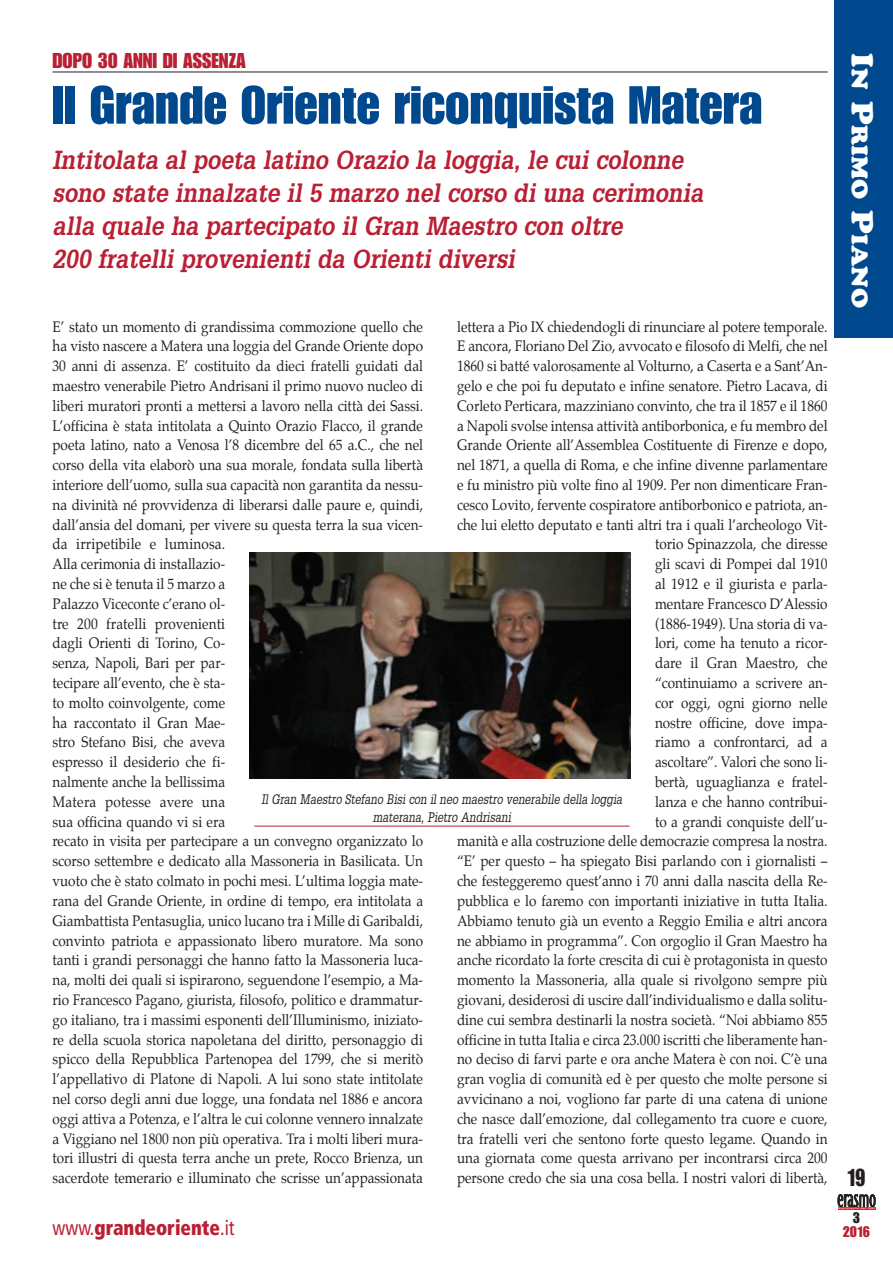
<style>
.page{position:relative;width:893px;height:1263px;background:#fff}
.page>*{position:absolute;margin:0;border:0;box-sizing:border-box;transform-origin:0 0}
.t1{font:52.5px "Impact";color:#01498e}
.t2{font:italic 700 25.5px/33px "Glypha";color:#ba1f33;scale:.9 1}
.t3{font:24px "Impact";color:#231f20;scale:.9 1}
.t4{font:22.5px "Cooper Black Std";color:#fff;scale:1.1 1}
.t5{font:900 condensed 21px "Frutiger";color:#ba1f33;scale:.9 1}
.t6{font:21px "Impact";color:#ba1f33}
.t7{font:15px/19.8px "Palatino";color:#231f20;scale:.9 1}
.t8{font:15px "Impact";color:#ba1f33}
.t9{font:15px "Impact";color:#231f20}
.t10{font:italic 13.5px/18px "Glypha";color:#231f20;text-align:center;scale:.8 1}
.t11{font:700 2.1px "Officina Sans";letter-spacing:.2em;color:#fff;scale:1.53 1}
.s1{font-weight:400}
.s2{font-size:30px}
</style>
<div class="page">
<svg style="left:838px;top:1194px;width:38px;height:13px"></svg>
<hr style="left:838px;top:1207px;width:37px;height:2px;background:#ee1d23">
<div style="left:834px;top:0;width:59px;height:338px;background:#01498e"></div>
<img style="left:249px;top:553px;width:382px;height:225px">
<hr style="left:254px;top:826px;width:376px;height:1px;background:#ba1f33">
<hr style="left:53px;top:72px;width:775px;height:1px;background:#231f20">
<h3 class="t6" style="left:53px;top:53px;width:195px">DOPO 30 ANNI DI ASSENZA</h3>
<h1 class="t1" style="left:53px;top:86px;width:711px">Il Grande Oriente riconquista Matera</h1>
<h2 class="t2" style="left:53px;top:144px;width:724px">Intitolata al poeta latino Orazio la loggia, le cui colonne sono state innalzate il 5 marzo nel corso di una cerimonia alla quale ha partecipato il Gran Maestro con oltre<br>200 fratelli provenienti da Orienti diversi</h2>
<p class="t7" style="left:52px;top:318px;width:413px">E’ stato un momento di grandissima commozione quello che ha visto nascere a Matera una loggia del Grande Oriente dopo 30 anni di assenza. E’ costituito da dieci fratelli guidati dal maestro venerabile Pietro Andrisani il primo nuovo nucleo di liberi muratori pronti a mettersi a lavoro nella città dei Sassi.<br>L’officina è stata intitolata a Quinto Orazio Flacco, il grande poeta latino, nato a Venosa l’8 dicembre del 65 a.C., che nel corso della vita elaborò una sua morale, fondata sulla libertà interiore dell’uomo, sulla sua capacità non garantita da nessu&shy;na divinità né provvidenza di liberarsi dalle paure e, quindi, dall’ansia del domani, per vivere su questa terra la sua vicen&shy;da irripetibile e luminosa.<br>Alla cerimonia di installazio-<br>ne che si è tenuta il 5 marzo a<br>Palazzo Viceconte c’erano ol-<br>tre 200 fratelli provenienti<br>dagli Orienti di Torino, Co-<br>senza, Napoli, Bari per par-<br>tecipare all’evento, che è sta-<br>to molto coinvolgente, come<br>ha raccontato il Gran Mae-<br>stro Stefano Bisi, che aveva<br>espresso il desiderio che fi-<br>nalmente anche la bellissima<br>Matera potesse avere una<br>sua officina quando vi si era<br>recato in visita per partecipare a un convegno organizzato lo scorso settembre e dedicato alla Massoneria in Basilicata. Un vuoto che è stato colmato in pochi mesi. L’ultima loggia mate&shy;rana del Grande Oriente, in ordine di tempo, era intitolata a Giambattista Pentasuglia, unico lucano tra i Mille di Garibaldi, convinto patriota e appassionato libero muratore. Ma sono tanti i grandi personaggi che hanno fatto la Massoneria luca&shy;na, molti dei quali si ispirarono, seguendone l’esempio, a Ma&shy;rio Francesco Pagano, giurista, filosofo, politico e drammatur&shy;go italiano, tra i massimi esponenti dell’Illuminismo, iniziato&shy;re della scuola storica napoletana del diritto, personaggio di spicco della Repubblica Partenopea del 1799, che si meritò l’appellativo di Platone di Napoli. A lui sono state intitolate nel corso degli anni due logge, una fondata nel 1886 e ancora oggi attiva a Potenza, e l’altra le cui colonne vennero innalzate a Viggiano nel 1800 non più operativa. Tra i molti liberi mura&shy;tori illustri di questa terra anche un prete, Rocco Brienza, un sacerdote temerario e illuminato che scrisse un’appassionata</p>
<p class="t7" style="left:457px;top:318px;width:413px;text-align:right">lettera a Pio IX chiedendogli di rinunciare al potere temporale.<br>E ancora, Floriano Del Zio, avvocato e filosofo di Melfi, che nel 1860 si batté valorosamente al Volturno, a Caserta e a Sant’An&shy;gelo e che poi fu deputato e infine senatore. Pietro Lacava, di Corleto Perticara, mazziniano convinto, che tra il 1857 e il 1860 a Napoli svolse intensa attività antiborbonica, e fu membro del Grande Oriente all’Assemblea Costituente di Firenze e dopo, nel 1871, a quella di Roma, e che infine divenne parlamentare e fu ministro più volte fino al 1909. Per non dimenticare Fran&shy;cesco Lovito, fervente cospiratore antiborbonico e patriota, an&shy;che lui eletto deputato e tanti altri tra i quali l’archeologo Vit&shy;torio Spinazzola, che diresse<br>gli scavi di Pompei dal 1910<br>al 1912 e il giurista e parla-<br>mentare Francesco D’Alessio<br>(1886-1949). Una storia di va-<br>lori, come ha tenuto a ricor-<br>dare il Gran Maestro, che<br>“continuiamo a scrivere an-<br>cor oggi, ogni giorno nelle<br>nostre officine, dove impa-<br>riamo a confrontarci, ad a<br>ascoltare”. Valori che sono li-<br>bertà, uguaglianza e fratel-<br>lanza e che hanno contribui-<br>to a grandi conquiste dell’u-<br>manità e alla costruzione delle democrazie compresa la nostra. “E’ per questo – ha spiegato Bisi parlando con i giornalisti – che festeggeremo quest’anno i 70 anni dalla nascita della Re&shy;pubblica e lo faremo con importanti iniziative in tutta Italia.<br>Abbiamo tenuto già un evento a Reggio Emilia e altri ancora ne abbiamo in programma”. Con orgoglio il Gran Maestro ha anche ricordato la forte crescita di cui è protagonista in questo momento la Massoneria, alla quale si rivolgono sempre più giovani, desiderosi di uscire dall’individualismo e dalla solitu&shy;dine cui sembra destinarli la nostra società. “Noi abbiamo 855 officine in tutta Italia e circa 23.000 iscritti che liberamente han&shy;no deciso di farvi parte e ora anche Matera è con noi. C’è una gran voglia di comunità ed è per questo che molte persone si avvicinano a noi, vogliono far parte di una catena di unione che nasce dall’emozione, dal collegamento tra cuore e cuore, tra fratelli veri che sentono forte questo legame. Quando in una giornata come questa arrivano per incontrarsi circa 200 persone credo che sia una cosa bella. I nostri valori di libertà,</p>
<p class="t10" style="left:261px;top:790px;width:453px">Il Gran Maestro Stefano Bisi con il neo maestro venerabile della loggia materana, Pietro Andrisani</p>
<h3 class="t5" style="left:53px;top:1219px;width:204px"><span class="s1">www.</span>grandeoriente<span class="s1">.it</span></h3>
<h3 class="t4" style="left:868px;top:53px;width:233px;rotate:90deg"><span class="s2">I</span>N <span class="s2">P</span>RIMO <span class="s2">P</span>IANO</h3>
<h3 class="t3" style="left:847px;top:1169px;width:22px">19</h3>
<p class="t11" style="left:838px;top:1207px;width:25px">Notiziario del GOI</p>
<p class="t9" style="left:853px;top:1212px;width:9px">3</p>
<p class="t8" style="left:843px;top:1226px;width:29px">2016</p>
</div>
